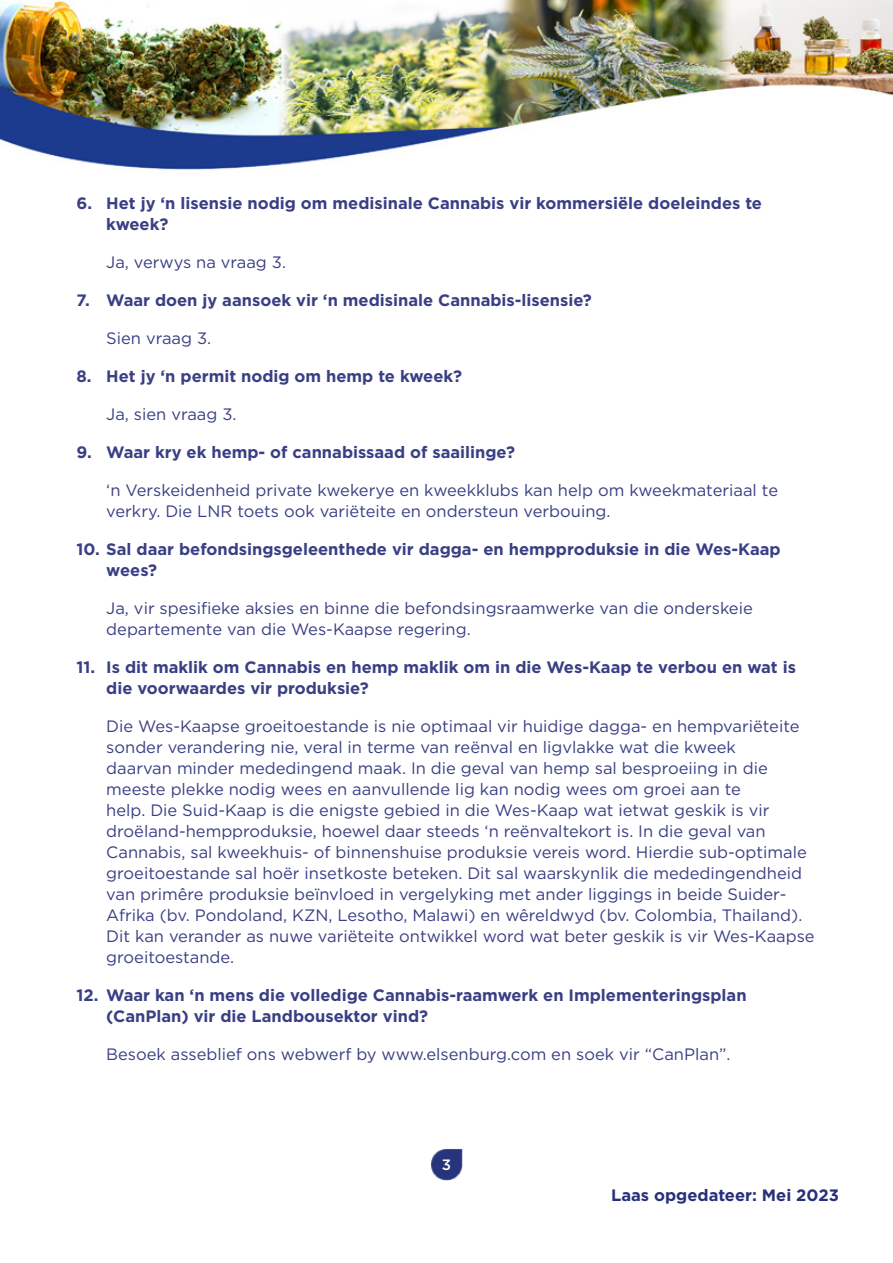
<style>
.page{position:relative;width:893px;height:1263px;background:#fff}
.page>*{position:absolute;margin:0;border:0;box-sizing:border-box;transform-origin:0 0}
.t1{font:16.5px/21px "Gotham";color:#393f84}
.t2{font:700 16.5px/21px "Gotham";color:#393f84}
.t3{font:700 16.5px "Gotham";color:#282f7b}
.t4{font:500 15px "Gotham";color:#fff}
</style>
<div class="page">
<img style="left:431px;top:1149px;width:31px;height:31px">
<img style="left:0;top:0;width:893px;height:170px">
<p class="t2" style="left:106px;top:192px;width:657px;text-indent:-30px">6. Het jy ‘n lisensie nodig om medisinale Cannabis vir kommersiële doeleindes te kweek?</p>
<p class="t1" style="left:106px;top:251px;width:181px">Ja, verwys na vraag 3.</p>
<p class="t2" style="left:77px;top:289px;width:517px">7. Waar doen jy aansoek vir ‘n medisinale Cannabis-lisensie?</p>
<p class="t1" style="left:106px;top:327px;width:106px">Sien vraag 3.</p>
<p class="t2" style="left:77px;top:365px;width:387px">8. Het jy ‘n permit nodig om hemp te kweek?</p>
<p class="t1" style="left:106px;top:403px;width:132px">Ja, sien vraag 3.</p>
<p class="t2" style="left:77px;top:441px;width:440px">9. Waar kry ek hemp- of cannabissaad of saailinge?</p>
<p class="t1" style="left:106px;top:479px;width:673px">‘n Verskeidenheid private kwekerye en kweekklubs kan help om kweekmateriaal te verkry. Die LNR toets ook variëteite en ondersteun verbouing.</p>
<p class="t2" style="left:106px;top:538px;width:676px;text-indent:-30px">10. Sal daar befondsingsgeleenthede vir dagga- en hempproduksie in die Wes-Kaap wees?</p>
<p class="t1" style="left:106px;top:597px;width:648px">Ja, vir spesifieke aksies en binne die befondsingsraamwerke van die onderskeie departemente van die Wes-Kaapse regering.</p>
<p class="t2" style="left:106px;top:656px;width:691px;text-indent:-30px">11. Is dit maklik om Cannabis en hemp maklik om in die Wes-Kaap te verbou en wat is die voorwaardes vir produksie?</p>
<p class="t1" style="left:106px;top:715px;width:710px">Die Wes-Kaapse groeitoestande is nie optimaal vir huidige dagga- en hempvariëteite sonder verandering nie, veral in terme van reënval en ligvlakke wat die kweek<br>daarvan minder mededingend maak. In die geval van hemp sal besproeiing in die meeste plekke nodig wees en aanvullende lig kan nodig wees om groei aan te<br>help. Die Suid-Kaap is die enigste gebied in die Wes-Kaap wat ietwat geskik is vir droëland-hempproduksie, hoewel daar steeds ‘n reënvaltekort is. In die geval van Cannabis, sal kweekhuis- of binnenshuise produksie vereis word. Hierdie sub-optimale groeitoestande sal hoër insetkoste beteken. Dit sal waarskynlik die mededingendheid van primêre produksie beïnvloed in vergelyking met ander liggings in beide Suider-Afrika (bv. Pondoland, KZN, Lesotho, Malawi) en wêreldwyd (bv. Colombia, Thailand).<br>Dit kan verander as nuwe variëteite ontwikkel word wat beter geskik is vir Wes-Kaapse groeitoestande.</p>
<p class="t2" style="left:106px;top:984px;width:642px;text-indent:-30px">12. Waar kan ‘n mens die volledige Cannabis-raamwerk en Implementeringsplan (CanPlan) vir die Landbousektor vind?</p>
<p class="t1" style="left:106px;top:1043px;width:626px">Besoek asseblief ons webwerf by www.elsenburg.com en soek vir “CanPlan”.</p>
<p class="t4" style="left:442px;top:1155px;width:11px">3</p>
<p class="t3" style="left:611px;top:1185px;width:229px">Laas opgedateer: Mei 2023</p>
</div>
